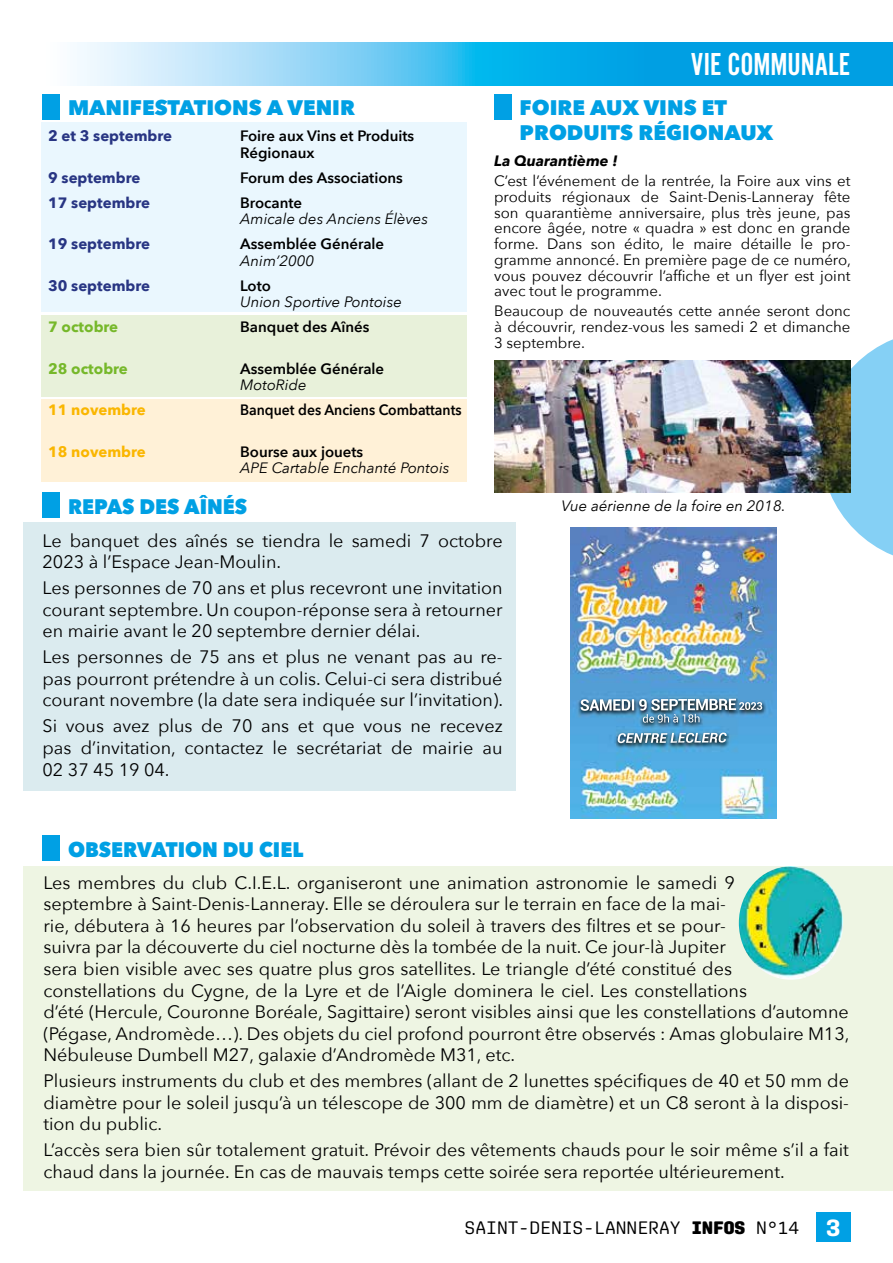
<style>
.page{position:relative;width:893px;height:1263px;background:#fff}
.page>*{position:absolute;margin:0;border:0;box-sizing:border-box;transform-origin:0 0}
.t1{font:33px "Alternate Got No 2 D";color:#fff}
.t2{font:700 24px "Aglet Mono";color:#fff}
.t3{font:800 21px/25.5px "Avenir Next";color:#00a0e4}
.t4{font:800 21px "Avenir Next";color:#00a0e4;scale:.95 1}
.t5{font:18px/21.6px "Avenir Next";color:#000;text-align:justify}
.t6{font:18px "Aglet Mono";color:#000}
.t7{font:15px/15.8px "Avenir Next";color:#000;text-align:justify}
.t8{font:600 15px/16.5px "Avenir Next";color:#000}
.t9{font:italic 15px "Avenir Next";color:#000}
.t10{font:700 15px "Avenir Next";color:#283583}
.t11{font:600 15px "Avenir Next";color:#000;scale:.93 1}
.t12{font:700 15px "Avenir Next";color:#fab600}
.t13{font:700 15px "Avenir Next";color:#76b82a}
.t14{font:italic 700 15px "Avenir Next";color:#000}
.s1{font-weight:900}
</style>
<div class="page">
<div style="left:23px;top:522px;width:493px;height:269px;background:#dbebef"></div>
<div style="left:23px;top:866px;width:870px;height:325px;background:#eef5e3"></div>
<svg style="left:830px;top:339px;width:63px;height:217px"></svg>
<div style="left:816px;top:1212px;width:34px;height:30px;background:#00a0e4"></div>
<div style="left:41px;top:123px;width:426px;height:189px;background:#eaf7fe"></div>
<div style="left:41px;top:316px;width:426px;height:81px;background:#e8f1da"></div>
<div style="left:41px;top:400px;width:426px;height:82px;background:#fff1d7"></div>
<svg style="left:77px;top:43px;width:816px;height:42px;background:#4dbfee"></svg>
<div style="left:43px;top:94px;width:17px;height:26px;background:#00a0e4"></div>
<div style="left:43px;top:493px;width:17px;height:25px;background:#00a0e4"></div>
<div style="left:43px;top:836px;width:17px;height:25px;background:#00a0e4"></div>
<div style="left:494px;top:94px;width:17px;height:26px;background:#00a0e4"></div>
<img style="left:494px;top:360px;width:356px;height:133px">
<img style="left:739px;top:866px;width:104px;height:114px">
<img style="left:571px;top:527px;width:205px;height:292px">
<img style="left:618px;top:732px;width:109px;height:11px">
<h1 class="t1" style="left:691px;top:47px;width:161px">VIE COMMUNALE</h1>
<p class="t3" style="left:68px;top:94px;width:289px">MANIFESTATIONS A VENIR</p>
<p class="t3" style="left:520px;top:94px;width:255px">FOIRE AUX VINS ET<br>PRODUITS RÉGIONAUX</p>
<p class="t10" style="left:48px;top:123px;width:125px">2 et 3 septembre</p>
<p class="t8" style="left:240px;top:127px;width:176px">Foire aux Vins et Produits<br>Régionaux</p>
<p class="t10" style="left:48px;top:164px;width:94px">9 septembre</p>
<p class="t8" style="left:240px;top:169px;width:164px">Forum des Associations</p>
<p class="t10" style="left:48px;top:189px;width:103px">17 septembre</p>
<p class="t8" style="left:240px;top:194px;width:64px">Brocante</p>
<p class="t9" style="left:240px;top:206px;width:189px">Amicale des Anciens Élèves</p>
<p class="t10" style="left:48px;top:231px;width:103px">19 septembre</p>
<p class="t8" style="left:240px;top:235px;width:146px">Assemblée Générale</p>
<p class="t9" style="left:240px;top:248px;width:76px">Anim’2000</p>
<p class="t10" style="left:48px;top:272px;width:103px">30 septembre</p>
<p class="t8" style="left:240px;top:277px;width:32px">Loto</p>
<p class="t9" style="left:240px;top:289px;width:163px">Union Sportive Pontoise</p>
<p class="t13" style="left:48px;top:314px;width:72px">7 octobre</p>
<p class="t8" style="left:240px;top:318px;width:131px">Banquet des Aînés</p>
<p class="t13" style="left:48px;top:355px;width:81px">28 octobre</p>
<p class="t8" style="left:240px;top:360px;width:146px">Assemblée Générale</p>
<p class="t9" style="left:240px;top:372px;width:68px">MotoRide</p>
<p class="t12" style="left:48px;top:397px;width:99px">11 novembre</p>
<p class="t11" style="left:240px;top:397px;width:240px">Banquet des Anciens Combattants</p>
<p class="t12" style="left:48px;top:438px;width:99px">18 novembre</p>
<p class="t8" style="left:240px;top:443px;width:125px">Bourse aux jouets</p>
<p class="t9" style="left:240px;top:455px;width:211px">APE Cartable Enchanté Pontois</p>
<p class="t14" style="left:494px;top:148px;width:125px">La Quarantième !</p>
<p class="t7" style="left:494px;top:172px;width:358px">C’est l’événement de la rentrée, la Foire aux vins et produits régionaux de Saint-Denis-Lanneray fête son quarantième anniversaire, plus très jeune, pas encore âgée, notre « quadra » est donc en grande forme. Dans son édito, le maire détaille le pro&shy;gramme annoncé. En première page de ce numéro, vous pouvez découvrir l’affiche et un flyer est joint avec tout le programme.</p>
<p class="t7" style="left:494px;top:303px;width:358px">Beaucoup de nouveautés cette année seront donc à découvrir, rendez-vous les samedi 2 et dimanche 3 septembre.</p>
<p class="t4" style="left:68px;top:494px;width:190px">REPAS DES AÎNÉS</p>
<p class="t5" style="left:43px;top:529px;width:462px">Le banquet des aînés se tiendra le samedi 7 octobre<br>2023 à l’Espace Jean-Moulin.</p>
<p class="t5" style="left:43px;top:576px;width:462px">Les personnes de 70 ans et plus recevront une invitation courant septembre. Un coupon-réponse sera à retourner en mairie avant le 20 septembre dernier délai.</p>
<p class="t5" style="left:43px;top:645px;width:462px">Les personnes de 75 ans et plus ne venant pas au re&shy;pas pourront prétendre à un colis. Celui-ci sera distribué courant novembre (la date sera indiquée sur l’invitation).</p>
<p class="t5" style="left:43px;top:714px;width:462px">Si vous avez plus de 70 ans et que vous ne recevez pas d’invitation, contactez le secrétariat de mairie au 02 37 45 19 04.</p>
<p class="t4" style="left:68px;top:836px;width:249px">OBSERVATION DU CIEL</p>
<p class="t9" style="left:561px;top:493px;width:226px">Vue aérienne de la foire en 2018.</p>
<p class="t5" style="left:43px;top:871px;width:808px;text-align:left">Les membres du club C.I.E.L. organiseront une animation astronomie le samedi 9<br>septembre à Saint-Denis-Lanneray. Elle se déroulera sur le terrain en face de la mai-<br>rie, débutera à 16 heures par l’observation du soleil à travers des filtres et se pour-<br>suivra par la découverte du ciel nocturne dès la tombée de la nuit. Ce jour-là Jupiter<br>sera bien visible avec ses quatre plus gros satellites. Le triangle d’été constitué des<br>constellations du Cygne, de la Lyre et de l’Aigle dominera le ciel. Les constellations<br>d’été (Hercule, Couronne Boréale, Sagittaire) seront visibles ainsi que les constellations d’automne (Pégase, Andromède…). Des objets du ciel profond pourront être observés : Amas globulaire M13, Nébuleuse Dumbell M27, galaxie d’Andromède M31, etc.</p>
<p class="t5" style="left:43px;top:1069px;width:807px">Plusieurs instruments du club et des membres (allant de 2 lunettes spécifiques de 40 et 50 mm de diamètre pour le soleil jusqu’à un télescope de 300 mm de diamètre) et un C8 seront à la disposi&shy;tion du public.</p>
<p class="t5" style="left:43px;top:1138px;width:807px">L’accès sera bien sûr totalement gratuit. Prévoir des vêtements chauds pour le soir même s’il a fait chaud dans la journée. En cas de mauvais temps cette soirée sera reportée ultérieurement.</p>
<p class="t6" style="left:465px;top:1217px;width:336px">SAINT-DENIS-LANNERAY <span class="s1">INFOS</span> N°14</p>
<h2 class="t2" style="left:826px;top:1214px;width:16px">3</h2>
</div>
